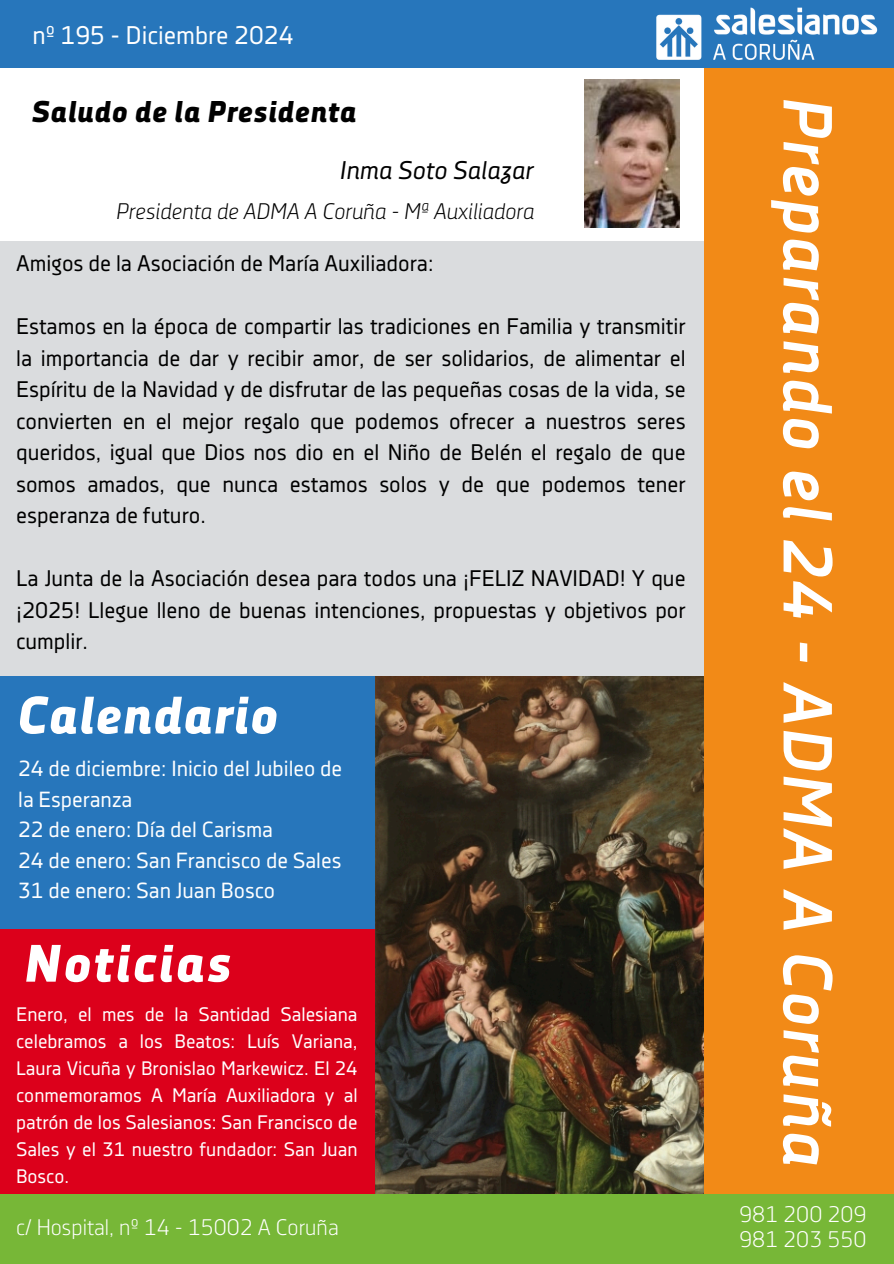
<style>
.page{position:relative;width:894px;height:1264px;background:#fff}
.page>*{position:absolute;margin:0;border:0;box-sizing:border-box;transform-origin:0 0}
.t1{font:italic 700 69px "Decima Nova Pro";letter-spacing:.015em;color:#fff}
.t2{font:italic 800 52.5px "Decima Nova Pro";color:#fff}
.t3{font:italic 800 30px "Decima Nova Pro";color:#000}
.t4{font:25.5px "Decima Nova Pro";color:#fff}
.t5{font:italic 25.5px "Decima Nova Pro";color:#000}
.t6{font:22.5px/31.5px "Decima Nova Pro";color:#000;text-align:justify}
.t7{font:22.5px/24.8px "Decima Nova Pro Lt";color:#fff}
.t8{font:italic 22.5px "Decima Nova Pro Lt";color:#000}
.t9{font:21.9px/30.5px "Decima Nova Pro";color:#fff}
.t10{font:19.5px/27px "Decima Nova Pro";color:#fff;text-align:justify}
</style>
<div class="page">
<div style="left:0;top:896px;width:383px;height:298px;background:#dc001b"></div>
<div style="left:0;top:670px;width:409px;height:258px;background:#2776bb"></div>
<img style="left:375px;top:675px;width:329px;height:519px">
<div style="left:0;top:241px;width:715px;height:434px;background:#dadcde"></div>
<div style="left:704px;top:53px;width:189px;height:1149px;background:#f28a17"></div>
<div style="left:0;top:0;width:893px;height:68px;background:#2776bb"></div>
<img style="left:584px;top:80px;width:95px;height:147px">
<div style="left:0;top:1194px;width:893px;height:69px;background:#77b737"></div>
<img style="left:656px;top:7px;width:222px;height:54px">
<h5 class="t4" style="left:33px;top:25px;width:262px">nº 195 - Diciembre 2024</h5>
<h5 class="t3" style="left:31px;top:99px;width:327px">Saludo de la Presidenta</h5>
<h5 class="t5" style="left:340px;top:159px;width:195px">Inma Soto Salazar</h5>
<h5 class="t8" style="left:116px;top:202px;width:419px">Presidenta de ADMA A Coruña - Mª Auxiliadora</h5>
<p class="t6" style="left:16px;top:249px;width:418px">Amigos de la Asociación de María Auxiliadora:</p>
<h1 class="t6" style="left:16px;top:312px;width:670px">Estamos en la época de compartir las tradiciones en Familia y transmitir la importancia de dar y recibir amor, de ser solidarios, de alimentar el Espíritu de la Navidad y de disfrutar de las pequeñas cosas de la vida, se convierten en el mejor regalo que podemos ofrecer a nuestros seres queridos, igual que Dios nos dio en el Niño de Belén el regalo de que somos amados, que nunca estamos solos y de que podemos tener esperanza de futuro.</h1>
<p class="t6" style="left:16px;top:564px;width:670px">La Junta de la Asociación desea para todos una ¡FELIZ NAVIDAD! Y que ¡2025! Llegue lleno de buenas intenciones, propuestas y objetivos por cumplir.</p>
<p class="t2" style="left:16px;top:694px;width:263px">Calendario</p>
<h5 class="t9" style="left:18px;top:755px;width:325px">24 de diciembre: Inicio del Jubileo de la Esperanza<br>22 de enero: Día del Carisma<br>24 de enero: San Francisco de Sales<br>31 de enero: San Juan Bosco</h5>
<p class="t2" style="left:23px;top:942px;width:209px">Noticias</p>
<h2 class="t10" style="left:16px;top:1002px;width:343px">Enero, el mes de la Santidad Salesiana celebramos a los Beatos: Luís Variana, Laura Vicuña y Bronislao Markewicz. El 24 conmemoramos A María Auxiliadora y al patrón de los Salesianos: San Francisco de Sales y el 31 nuestro fundador: San Juan Bosco.</h2>
<h4 class="t7" style="left:16px;top:1216px;width:324px">c/ Hospital, nº 14 - 15002 A Coruña</h4>
<h4 class="t1" style="left:835px;top:96px;width:1072px;rotate:90deg">Preparando el 24 - ADMA A Coruña</h4>
<h3 class="t7" style="left:739px;top:1203px;width:129px">981 200 209<br>981 203 550</h3>
</div>
